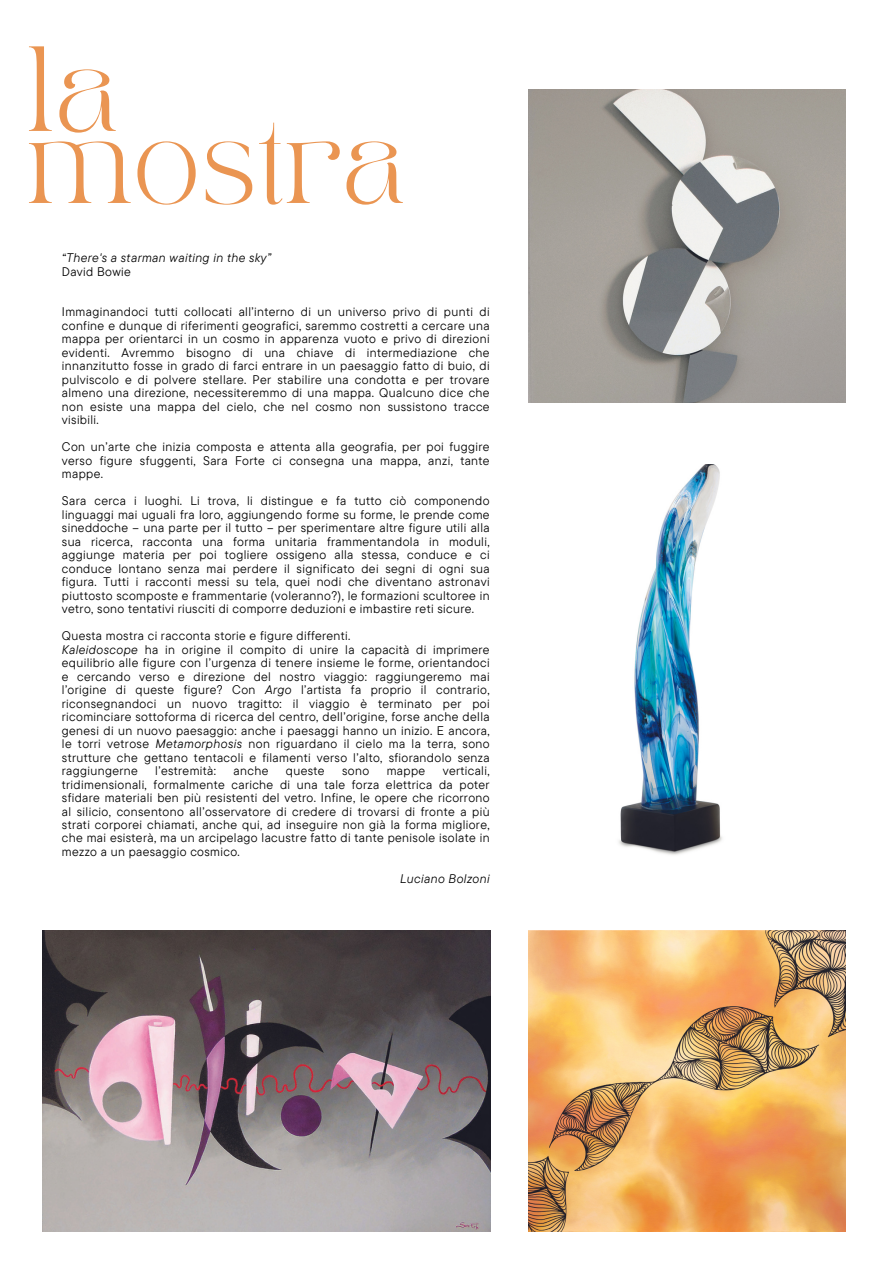
<style>
.page{position:relative;width:894px;height:1264px;background:#fff}
.page>*{position:absolute;margin:0;border:0;box-sizing:border-box;transform-origin:0 0}
.t1{font:84.45px/72px "TAN PEARL Regular";color:#ea9552}
.t2{font:12.45px/13.5px "TT Commons Pro";letter-spacing:.03em;color:#000;text-align:justify}
.t3{font:italic 12.45px "TT Commons Pro";letter-spacing:.03em;color:#000}
.s1{font-style:italic}
</style>
<div class="page">
<img style="left:529px;top:930px;width:316px;height:301px">
<img style="left:42px;top:930px;width:448px;height:301px">
<img style="left:529px;top:89px;width:316px;height:313px">
<img style="left:619px;top:464px;width:103px;height:391px">
<p class="t1" style="left:26px;top:62px;width:379px">la mostra</p>
<h1 class="t3" style="left:62px;top:250px;width:211px">“There's a starman waiting in the sky”</h1>
<p class="t2" style="left:62px;top:264px;width:70px">David Bowie</p>
<p class="t2" style="left:62px;top:305px;width:429px">Immaginandoci tutti collocati all’interno di un universo privo di punti di confine e dunque di riferimenti geografici, saremmo costretti a cercare una mappa per orientarci in un cosmo in apparenza vuoto e privo di direzioni evidenti. Avremmo bisogno di una chiave di intermediazione che innanzitutto fosse in grado di farci entrare in un paesaggio fatto di buio, di pulviscolo e di polvere stellare. Per stabilire una condotta e per trovare almeno una direzione, necessiteremmo di una mappa. Qualcuno dice che non esiste una mappa del cielo, che nel cosmo non sussistono tracce visibili.</p>
<p class="t2" style="left:62px;top:440px;width:429px">Con un’arte che inizia composta e attenta alla geografia, per poi fuggire verso figure sfuggenti, Sara Forte ci consegna una mappa, anzi, tante mappe.</p>
<p class="t2" style="left:62px;top:493px;width:429px">Sara cerca i luoghi. Li trova, li distingue e fa tutto ciò componendo linguaggi mai uguali fra loro, aggiungendo forme su forme, le prende come sineddoche – una parte per il tutto – per sperimentare altre figure utili alla sua ricerca, racconta una forma unitaria frammentandola in moduli, aggiunge materia per poi togliere ossigeno alla stessa, conduce e ci conduce lontano senza mai perdere il significato dei segni di ogni sua figura. Tutti i racconti messi su tela, quei nodi che diventano astronavi piuttosto scomposte e frammentarie (voleranno?), le formazioni scultoree in vetro, sono tentativi riusciti di comporre deduzioni e imbastire reti sicure.</p>
<p class="t2" style="left:62px;top:628px;width:290px">Questa mostra ci racconta storie e figure differenti.</p>
<p class="t2" style="left:62px;top:642px;width:429px"><span class="s1">Kaleidoscope</span> ha in origine il compito di unire la capacità di imprimere equilibrio alle figure con l’urgenza di tenere insieme le forme, orientandoci e cercando verso e direzione del nostro viaggio: raggiungeremo mai l’origine di queste figure? Con <span class="s1">Argo</span> l’artista fa proprio il contrario, riconsegnandoci un nuovo tragitto: il viaggio è terminato per poi ricominciare sottoforma di ricerca del centro, dell’origine, forse anche della genesi di un nuovo paesaggio: anche i paesaggi hanno un inizio. E ancora, le torri vetrose <span class="s1">Metamorphosis</span> non riguardano il cielo ma la terra, sono strutture che gettano tentacoli e filamenti verso l’alto, sfiorandolo senza raggiungerne</p>
<p class="t2" style="left:155px;top:763px;width:62px">l’estremità:</p>
<p class="t2" style="left:233px;top:763px;width:36px">anche</p>
<p class="t2" style="left:286px;top:763px;width:40px">queste</p>
<p class="t2" style="left:342px;top:763px;width:29px">sono</p>
<p class="t2" style="left:386px;top:763px;width:40px">mappe</p>
<p class="t2" style="left:62px;top:763px;width:429px;text-indent:381px">verticali, tridimensionali, formalmente cariche di una tale forza elettrica da poter sfidare materiali ben più resistenti del vetro. Infine, le opere che ricorrono al silicio, consentono all’osservatore di credere di trovarsi di fronte a più strati corporei chiamati, anche qui, ad inseguire non già la forma migliore, che mai esisterà, ma un arcipelago lacustre fatto di tante penisole isolate in mezzo a un paesaggio cosmico.</p>
<p class="t3" style="left:400px;top:870px;width:91px">Luciano Bolzoni</p>
</div>
